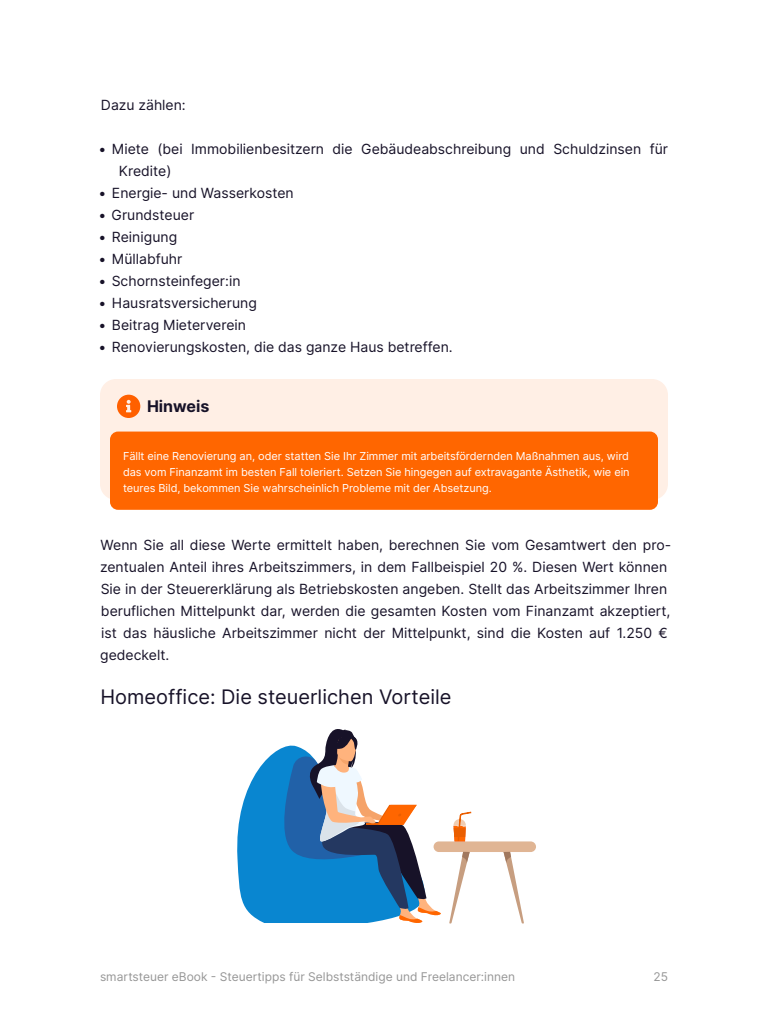
<style>
.page{position:relative;width:768px;height:1024px;background:#fff}
.page>*{position:absolute;margin:0;border:0;box-sizing:border-box;transform-origin:0 0}
.t1{font:20px "Inter";color:#171228}
.t2{font:700 16px "Inter";color:#171228}
.t3{font:14px/22px "Inter";color:#171228}
.t4{font:12px "Inter";color:#969696}
.t5{font:11px/16px "Inter";letter-spacing:-.005em;color:#fff;text-align:justify}
</style>
<div class="page">
<svg style="left:237px;top:750px;width:41px;height:173px;fill:#0986d0"></svg>
<svg style="left:278px;top:729px;width:163px;height:194px"></svg>
<div style="left:434px;top:841px;width:102px;height:11px;background:#e0b594;border-radius:5px"></div>
<svg style="left:449px;top:852px;width:21px;height:72px"></svg>
<svg style="left:504px;top:852px;width:20px;height:72px"></svg>
<svg style="left:454px;top:811px;width:18px;height:31px"></svg>
<div style="left:100px;top:379px;width:568px;height:121px;background:#ffefe5;border-radius:16px"></div>
<div style="left:110px;top:432px;width:548px;height:78px;background:#f60;border-radius:8px"></div>
<svg style="left:117px;top:395px;width:23px;height:23px"></svg>
<p class="t3" style="left:101px;top:94px;width:86px">Dazu zählen:</p>
<p class="t3" style="left:119px;top:138px;width:551px;text-indent:-21px">• Miete (bei Immobilienbesitzern die Gebäudeabschreibung und Schuldzinsen für<br>Kredite)</p>
<p class="t3" style="left:98px;top:182px;width:197px">• Energie- und Wasserkosten</p>
<p class="t3" style="left:98px;top:204px;width:97px">• Grundsteuer</p>
<p class="t3" style="left:98px;top:226px;width:80px">• Reinigung</p>
<p class="t3" style="left:98px;top:248px;width:86px">• Müllabfuhr</p>
<p class="t3" style="left:98px;top:270px;width:144px">• Schornsteinfeger:in</p>
<p class="t3" style="left:98px;top:292px;width:160px">• Hausratsversicherung</p>
<p class="t3" style="left:98px;top:314px;width:149px">• Beitrag Mieterverein</p>
<p class="t3" style="left:98px;top:336px;width:356px">• Renovierungskosten, die das ganze Haus betreffen.</p>
<p class="t2" style="left:147px;top:394px;width:64px">Hinweis</p>
<p class="t5" style="left:123px;top:448px;width:508px">Fällt eine Renovierung an, oder statten Sie Ihr Zimmer mit arbeitsfördernden Maßnahmen aus, wird das vom Finanzamt im besten Fall toleriert. Setzen Sie hingegen auf extravagante Ästhetik, wie ein teures Bild, bekommen Sie wahrscheinlich Probleme mit der Absetzung.</p>
<p class="t3" style="left:100px;top:534px;width:573px">Wenn Sie all diese Werte ermittelt haben, berechnen Sie vom Gesamtwert den pro&shy;zentualen Anteil ihres Arbeitszimmers, in dem Fallbeispiel 20 %. Diesen Wert können Sie in der Steuererklärung als Betriebskosten angeben. Stellt das Arbeitszimmer Ihren beruflichen Mittelpunkt dar, werden die gesamten Kosten vom Finanzamt akzeptiert, ist das häusliche Arbeitszimmer nicht der Mittelpunkt, sind die Kosten auf 1.250 € gedeckelt.</p>
<h1 class="t1" style="left:100px;top:682px;width:353px">Homeoffice: Die steuerlichen Vorteile</h1>
<p class="t4" style="left:100px;top:968px;width:417px">smartsteuer eBook - Steuertipps für Selbstständige und Freelancer:innen</p>
<p class="t4" style="left:653px;top:968px;width:16px">25</p>
</div>
